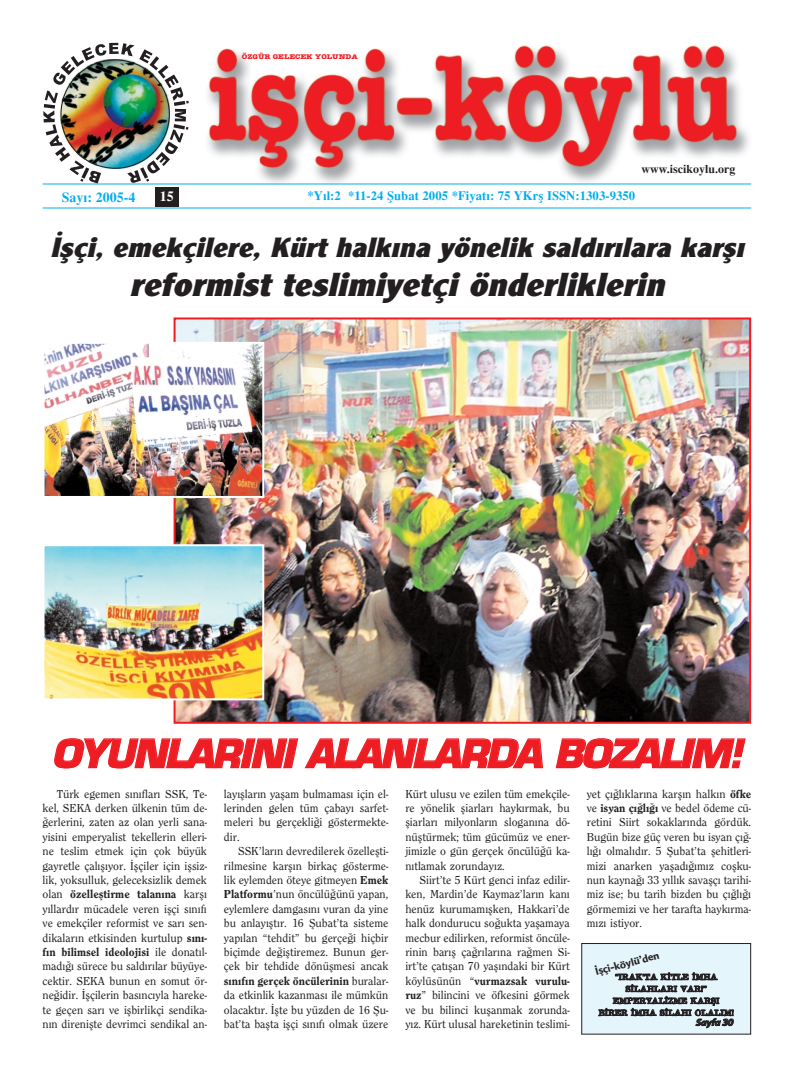
<style>
.page{position:relative;width:794px;height:1077px;background:#fff}
.page>*{position:absolute;margin:0;border:0;box-sizing:border-box;transform-origin:0 0}
.t1{font:italic 700 38.2px "Euro Stile";letter-spacing:-.04em;color:#ee1d23}
.t2{font:italic 700 34.8px "Clearface Got Ex";color:#231f20;scale:1.04 1}
.t3{font:italic 700 29.2px "Clearface Got Ex";color:#231f20;scale:1.04 1}
.t4{font:14px "Times Turk B";color:#00aeef}
.t5{font:14px "Times Turk B";color:#fff}
.t6{font:12.8px "Times Turk B";color:#00aeef}
.t7{font:12px/14.4px "Clearface";color:#231f20;text-align:justify}
.t8{font:12px "Times Turk B";color:#231f20}
.t9{font:700 10px "Adver";color:#231f20}
.t10{font:italic 700 9px "Adver";color:#231f20}
.t11{font:8.5px/11.9px "Attic Turk";color:#231f20;text-align:center}
.t12{font:700 6.8px "American Typewriter";color:#ee1d23;scale:1.15 1}
.s1{font-weight:800}
</style>
<div class="page">
<img style="left:201px;top:45px;width:550px;height:139px">
<img style="left:43px;top:43px;width:146px;height:141px">
<div style="left:155px;top:187px;width:24px;height:20px;background:#231f20"></div>
<div style="left:582px;top:944px;width:169px;height:90px;background:#e5f5fc"></div>
<div style="left:581px;top:943px;width:170px;height:92px;border:1px solid #231f20"></div>
<hr style="left:43px;top:184px;width:708px;height:1px;background:#00aeef">
<hr style="left:43px;top:208px;width:708px;height:1px;background:#00aeef">
<img style="left:177px;top:320px;width:571px;height:401px">
<div style="left:174px;top:317px;width:577px;height:407px;border:2px solid #ee1d23"></div>
<img style="left:46px;top:345px;width:215px;height:150px">
<div style="left:43px;top:342px;width:221px;height:156px;border:2px solid #fff"></div>
<img style="left:46px;top:547px;width:215px;height:150px">
<div style="left:43px;top:544px;width:221px;height:156px;border:2px solid #fff"></div>
<p class="t12" style="left:242px;top:55px;width:102px">ÖZGÜR GELECEK YOLUNDA</p>
<p class="t8" style="left:642px;top:164px;width:95px">www.iscikoylu.org</p>
<p class="t4" style="left:62px;top:191px;width:75px">Say›: 2005-4</p>
<p class="t5" style="left:160px;top:190px;width:15px">15</p>
<p class="t6" style="left:308px;top:191px;width:329px">*Y›l:2 *11-24 fiubat 2005 *Fiyat›: 75 YKrfl ISSN:1303-9350</p>
<h3 class="t3" style="left:50px;top:236px;width:674px">‹flçi, emekçilere, Kürt halk›na yönelik sald›r›lara karfl›</h3>
<h2 class="t2" style="left:130px;top:272px;width:522px">reformist teslimiyetçi önderliklerin</h2>
<h1 class="t1" style="left:52px;top:739px;width:692px">OYUNLARINI ALANLARDA BOZALIM!</h1>
<p class="t7" style="left:43px;top:788px;width:166px;text-indent:14px">Türk egemen s›n›flar› SSK, Te&shy;kel, SEKA derken ülkenin tüm de-¤erlerini, zaten az olan yerli sana&shy;yisini emperyalist tekellerin elleri&shy;ne teslim etmek için çok büyük gayretle çal›fl›yor. ‹flçiler için iflsiz&shy;lik, yoksulluk, geleceksizlik demek olan <span class="s1">özellefltirme talan›na</span> karfl› y›llard›r mücadele veren iflçi s›n›f› ve emekçiler reformist ve sar› sen&shy;dikalar›n etkisinden kurtulup <span class="s1">s›n›- f›n bilimsel ideolojisi</span> ile donat›l&shy;mad›¤› sürece bu sald›r›lar büyüye&shy;cektir. SEKA bunun en somut ör&shy;ne¤idir. ‹flçilerin bas›nc›yla hareke&shy;te geçen sar› ve iflbirlikçi sendika&shy;n›n direniflte devrimci sendikal an-</p>
<p class="t7" style="left:224px;top:788px;width:166px">lay›fllar›n yaflam bulmamas› için el&shy;lerinden gelen tüm çabay› sarfet&shy;meleri bu gerçekli¤i göstermekte&shy;dir.</p>
<p class="t7" style="left:224px;top:845px;width:166px;text-indent:14px">SSK’lar›n devredilerek özelleflti&shy;rilmesine karfl›n birkaç gösterme&shy;lik eylemden öteye gitmeyen <span class="s1">Emek Platformu</span>’nun öncülü¤ünü yapan, eylemlere damgas›n› vuran da yine bu anlay›flt›r. 16 fiubat’ta sisteme yap›lan “tehdit” bu gerçe¤i hiçbir biçimde de¤ifltiremez. Bunun ger&shy;çek bir tehdide dönüflmesi ancak <span class="s1">s›n›f›n gerçek öncülerinin</span> buralar&shy;da etkinlik kazanmas› ile mümkün olacakt›r. ‹flte bu yüzden de 16 fiu&shy;bat’ta baflta iflçi s›n›f› olmak üzere</p>
<p class="t7" style="left:405px;top:788px;width:166px">Kürt ulusu ve ezilen tüm emekçile&shy;re yönelik fliarlar› hayk›rmak, bu fliarlar› milyonlar›n slogan›na dö&shy;nüfltürmek; tüm gücümüz ve ener&shy;jimizle o gün gerçek öncülü¤ü ka&shy;n›tlamak zorunday›z.</p>
<p class="t7" style="left:405px;top:874px;width:166px;text-indent:14px">Siirt’te 5 Kürt genci infaz edilir&shy;ken, Mardin’de Kaymaz’lar›n kan› henüz kurumam›flken, Hakkari’de halk dondurucu so¤ukta yaflamaya mecbur edilirken, reformist öncüle&shy;rinin bar›fl ça¤r›lar›na ra¤men Si&shy;irt’te çat›flan 70 yafl›ndaki bir Kürt köylüsünün “<span class="s1">vurmazsak vurulu&shy;ruz</span>” bilincini ve öfkesini görmek ve bu bilinci kuflanmak zorunda&shy;y›z. Kürt ulusal hareketinin teslimi-</p>
<p class="t7" style="left:587px;top:788px;width:166px">yet ç›¤l›klar›na karfl›n halk›n <span class="s1">öfke </span>ve <span class="s1">isyan ç›¤l›¤›</span> ve bedel ödeme cü&shy;retini Siirt sokaklar›nda gördük.<br>Bugün bize güç veren bu isyan ç›¤- l›¤› olmal›d›r. 5 fiubat’ta flehitleri&shy;mizi anarken yaflad›¤›m›z coflku&shy;nun kayna¤› 33 y›ll›k savaflç› tarihi&shy;miz ise; bu tarih bizden bu ç›¤l›¤› görmemizi ve her tarafta hayk›rma&shy;m›z› istiyor.</p>
<p class="t9" style="left:594px;top:967px;width:67px;rotate:-15deg">‹fl çi-köylü’den</p>
<p class="t11" style="left:599px;top:972px;width:137px">“IRAK’TA K‹TLE ‹MHA<br>S‹LAHLARI VAR!”<br>EMPERYAL‹ZME KARfiI<br>B‹RER ‹MHA S‹LAHI OLALIM!</p>
<p class="t10" style="left:695px;top:1018px;width:41px">Sayfa 30</p>
</div>
